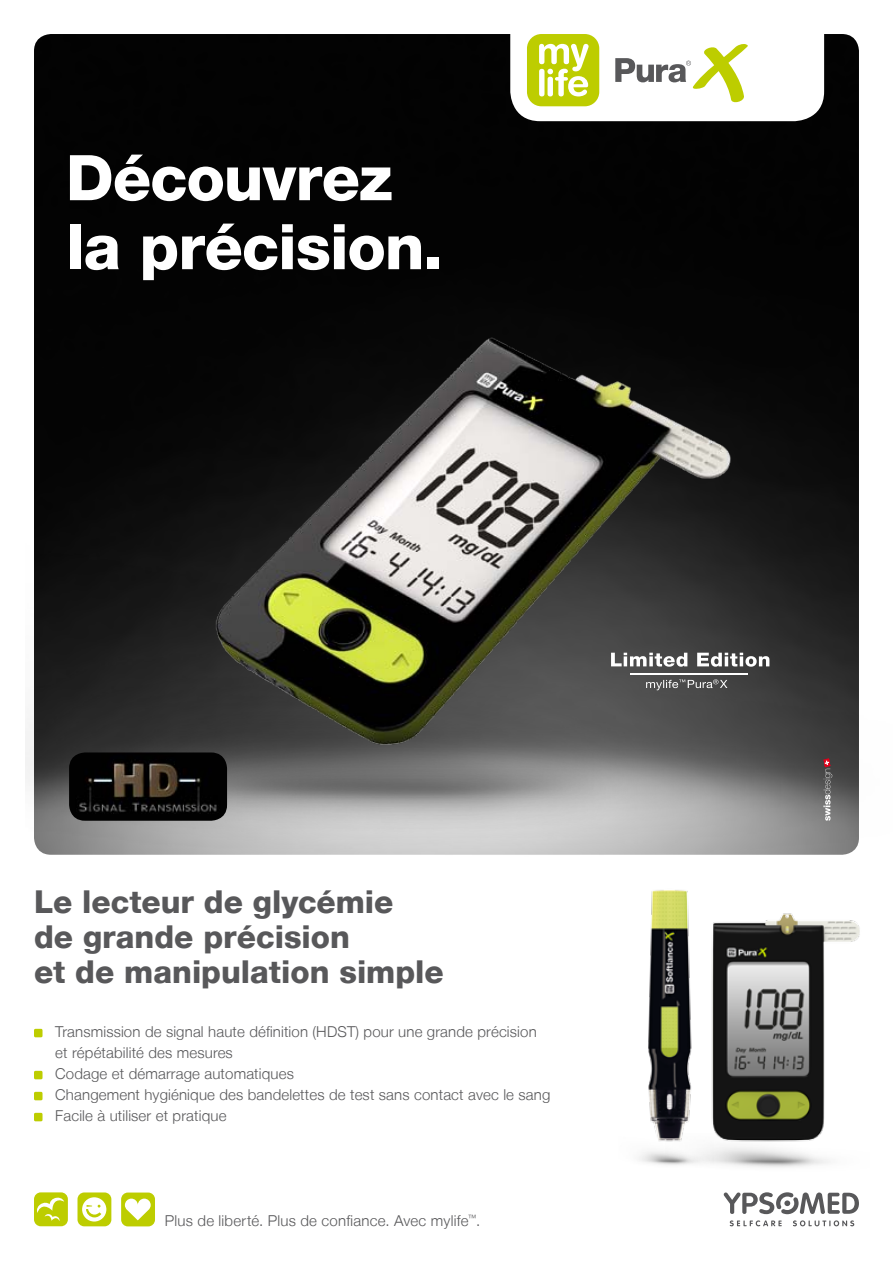
<style>
.page{position:relative;width:893px;height:1263px;background:#fff}
.page>*{position:absolute;margin:0;border:0;box-sizing:border-box;transform-origin:0 0}
.t1{font:800 63px/69px "Helvetica Neue LT";letter-spacing:-.015em;color:#fff}
.t2{font:800 31.5px/35.2px "Helvetica Neue LT";color:#58585a}
.t3{font:300 15px/21px "Helvetica Neue LT";letter-spacing:.01em;color:#58585a}
</style>
<div class="page">
<div style="left:34px;top:34px;width:825px;height:294px;background:#030303"></div>
<img style="left:26px;top:328px;width:833px;height:527px">
<img style="left:69px;top:752px;width:158px;height:69px">
<svg style="left:823px;top:758px;width:9px;height:63px"></svg>
<img style="left:639px;top:890px;width:63px;height:262px">
<img style="left:115px;top:264px;width:693px;height:532px">
<img style="left:706px;top:913px;width:154px;height:255px">
<div style="left:510px;top:0;width:314px;height:121px;background:#fff;border-radius:30px"></div>
<div style="left:77px;top:1192px;width:34px;height:34px;background:#bdcd00;border-radius:7px"></div>
<div style="left:121px;top:1192px;width:34px;height:34px;background:#bdcd00;border-radius:7px"></div>
<div style="left:34px;top:1192px;width:34px;height:34px;background:#bdcd00;border-radius:7px"></div>
<svg style="left:125px;top:1198px;width:26px;height:22px"></svg>
<svg style="left:82px;top:1197px;width:24px;height:24px"></svg>
<svg style="left:37px;top:1197px;width:27px;height:24px"></svg>
<svg style="left:730px;top:1220px;width:52px;height:6px"></svg>
<svg style="left:793px;top:1220px;width:61px;height:6px"></svg>
<svg style="left:724px;top:1192px;width:135px;height:22px"></svg>
<div style="left:527px;top:34px;width:72px;height:72px;background:#bdcd00;border-radius:14px"></div>
<svg style="left:539px;top:44px;width:50px;height:52px"></svg>
<svg style="left:615px;top:44px;width:133px;height:59px"></svg>
<div style="left:34px;top:1029px;width:9px;height:8px;background:#bdcd00;border-radius:2px"></div>
<div style="left:34px;top:1071px;width:9px;height:8px;background:#bdcd00;border-radius:2px"></div>
<div style="left:34px;top:1092px;width:9px;height:8px;background:#bdcd00;border-radius:2px"></div>
<div style="left:34px;top:1113px;width:9px;height:8px;background:#bdcd00;border-radius:2px"></div>
<svg style="left:611px;top:653px;width:158px;height:14px"></svg>
<svg style="left:646px;top:679px;width:81px;height:11px"></svg>
<hr style="left:630px;top:673px;width:118px;height:1px;background:#fff">
<h1 class="t1" style="left:66px;top:143px;width:379px">Découvrez la précision.</h1>
<h2 class="t2" style="left:34px;top:884px;width:411px">Le lecteur de glycémie<br>de grande précision<br>et de manipulation simple</h2>
<p class="t3" style="left:55px;top:1021px;width:497px">Transmission de signal haute définition (HDST) pour une grande précision et répétabilité des mesures<br>Codage et démarrage automatiques<br>Changement hygiénique des bandelettes de test sans contact avec le sang Facile à utiliser et pratique</p>
<p class="t3" style="left:165px;top:1210px;width:317px">Plus de liberté. Plus de confiance. Avec mylife<sup>™</sup>.</p>
</div>
